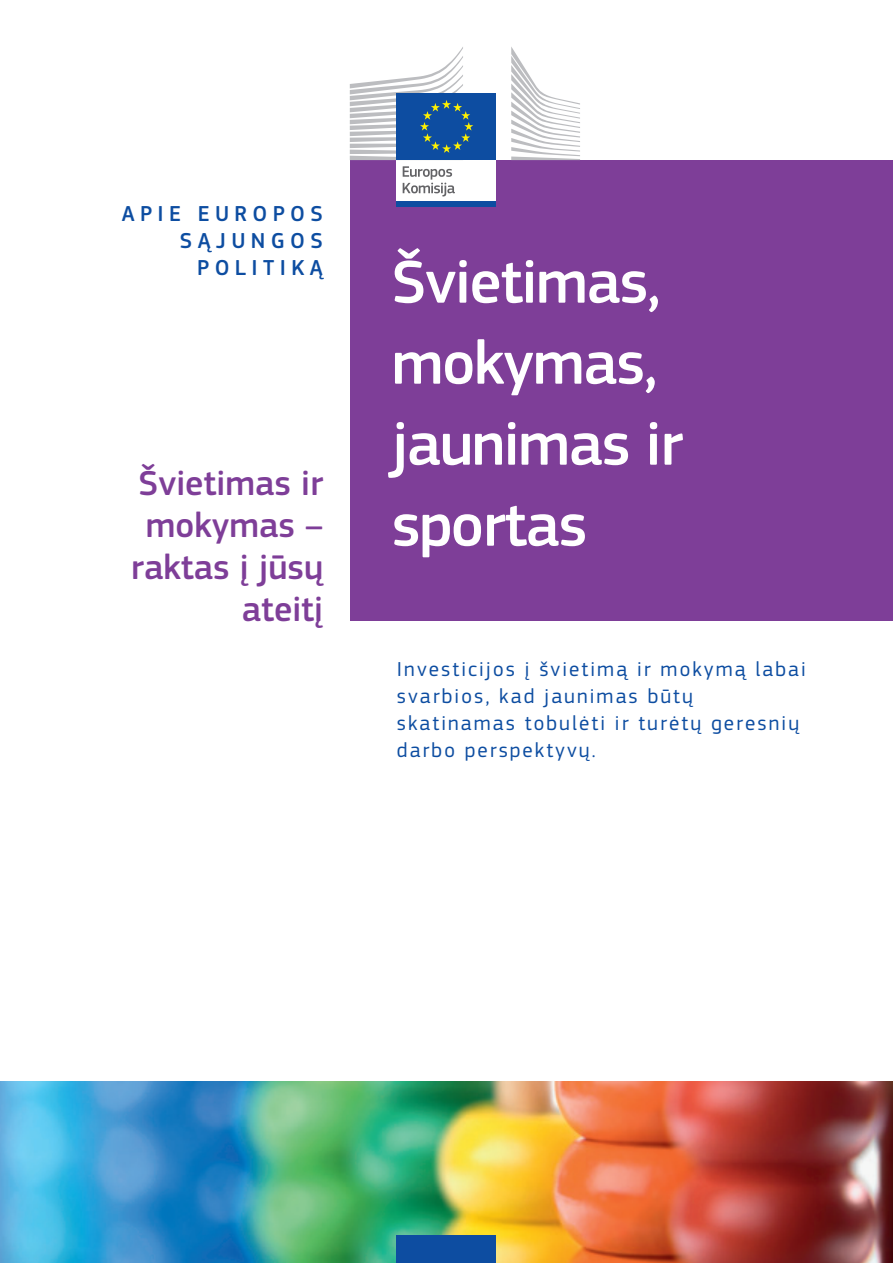
<style>
.page{position:relative;width:893px;height:1263px;background:#fff}
.page>*{position:absolute;margin:0;border:0;box-sizing:border-box;transform-origin:0 0}
.CV_Heading01{font:500 63px/81px "EC Square Sans Pro";letter-spacing:-.02em;color:#fff}
.CV_Heading02{font:500 36px/42px "EC Square Sans Pro";color:#7e3e98;text-align:right}
.CV_Heading04{font:500 22.5px/27px "EC Square Sans Pro";letter-spacing:.24em;color:#0d4da1;text-align:right}
.CV_Heading03{font:21px/27px "EC Square Sans Pro";letter-spacing:.1em;color:#0d4da1}
</style>
<div class="page">
<div style="left:350px;top:160px;width:543px;height:461px;background:#7e3e98"></div>
<img style="left:0;top:1081px;width:893px;height:182px">
<div style="left:397px;top:158px;width:99px;height:44px;background:#fff"></div>
<svg style="left:403px;top:166px;width:52px;height:31px"></svg>
<div style="left:397px;top:201px;width:99px;height:6px;background:#0d4da1"></div>
<svg style="left:511px;top:47px;width:69px;height:113px"></svg>
<div style="left:397px;top:94px;width:99px;height:66px;background:#0d4da1"></div>
<svg style="left:350px;top:47px;width:123px;height:113px"></svg>
<div style="left:397px;top:1236px;width:99px;height:27px;background:#0d4da1"></div>
<p class="CV_Heading04" style="left:122px;top:201px;width:203px">APIE EUROPOS<br>SĄJUNGOS<br>POLITIKĄ</p>
<p class="CV_Heading02" style="left:131px;top:463px;width:194px">Švietimas ir mokymas – raktas į jūsų ateitį</p>
<p class="CV_Heading01" style="left:392px;top:243px;width:293px">Švietimas, mokymas, jaunimas ir sportas</p>
<p class="CV_Heading03" style="left:397px;top:655px;width:410px">Investicijos į švietimą ir mokymą labai svarbios, kad jaunimas būtų skatinamas tobulėti ir turėtų geresnių darbo perspektyvų.</p>
</div>
